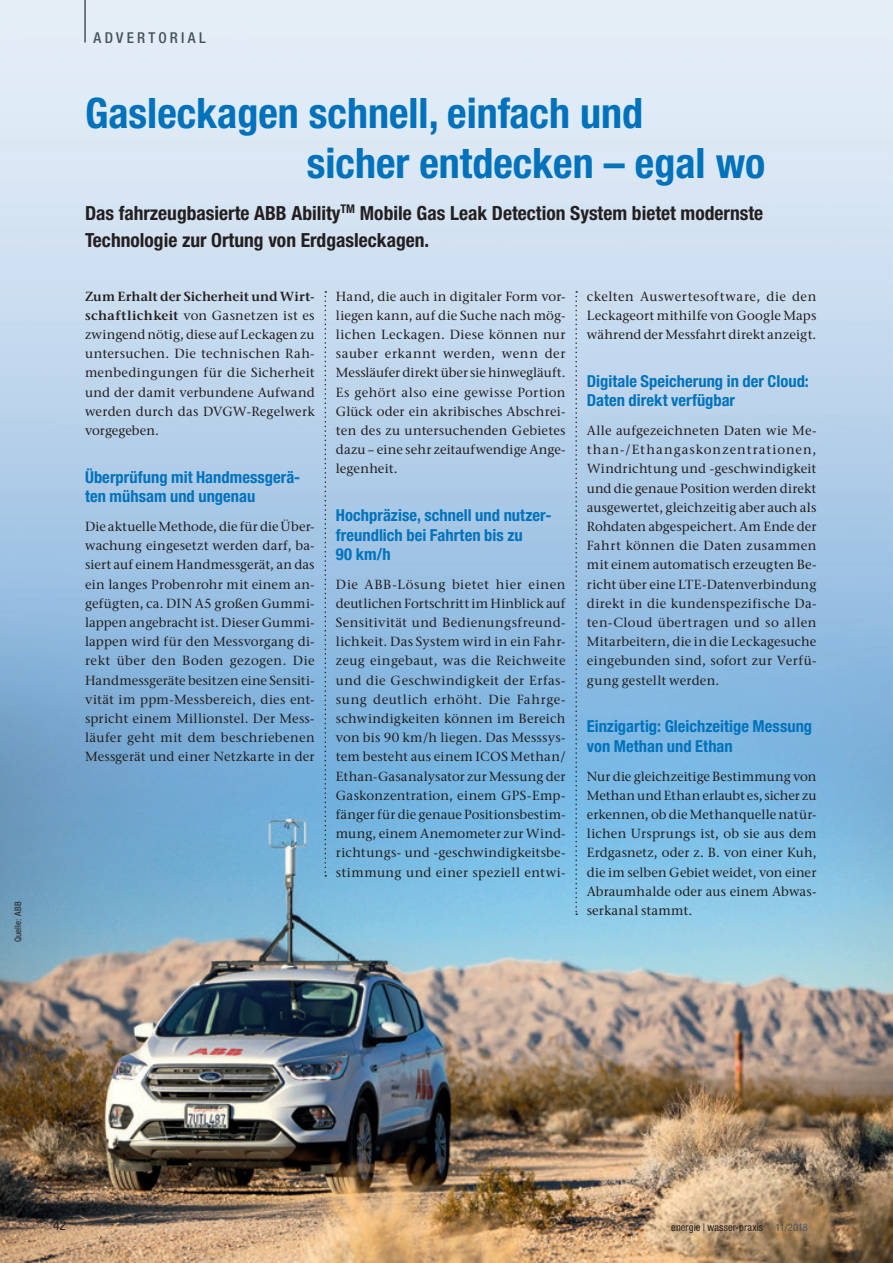
<style>
.page{position:relative;width:893px;height:1263px;background:#fff}
.page>*{position:absolute;margin:0;border:0;box-sizing:border-box;transform-origin:0 0}
.t1{font:700 condensed 42px/50.4px "Helvetica Neue LT Std";color:#0072bc}
.t2{font:700 condensed 19.5px/27px "Helvetica Neue LT Std";color:#231f20}
.t3{font:700 condensed 16.5px/19.5px "Helvetica Neue LT Std";color:#0072bc}
.t4{font:500 condensed 15px "Helvetica Neue LT Std";letter-spacing:.22em;color:#45555d}
.t5{font:condensed 13.5px "Helvetica Neue LT Std";color:#231f20}
.t6{font:500 13.2px/19.2px "Stone Serif ITC Pro";letter-spacing:.015em;color:#231f20;text-align:justify}
.t7{font:condensed 10.5px "Helvetica Neue LT Std";letter-spacing:.005em;color:#231f20}
.t8{font:condensed 10.5px "Helvetica Neue LT Std";letter-spacing:-.015em;color:#45555d}
.t9{font:condensed 9px "Helvetica Neue LT Std";letter-spacing:.015em;color:#231f20}
.s1{font-weight:600}
.s2{color:#45555d}
</style>
<div class="page">
<img style="left:0;top:0;width:893px;height:1263px">
<svg style="left:325px;top:98px;width:1px;height:1067px"></svg>
<svg style="left:575px;top:98px;width:2px;height:1067px;background:#98aebd"></svg>
<hr style="left:84px;top:0;width:2px;height:43px;background:#45555d">
<p class="t9" style="left:13px;top:942px;width:42px;rotate:-90deg">Quelle: ABB</p>
<p class="t4" style="left:94px;top:28px;width:114px">ADVERTORIAL</p>
<h1 class="t1" style="left:307px;top:87px;width:460px;text-indent:-222px">Gasleckagen schnell, einfach und<br>sicher entdecken – egal wo</h1>
<h2 class="t2" style="left:85px;top:199px;width:680px">Das fahrzeugbasierte ABB Ability<sup>TM</sup> Mobile Gas Leak Detection System bietet modernste<br>Technologie zur Ortung von Erdgasleckagen.</h2>
<p class="t6" style="left:85px;top:286px;width:231px"><span class="s1">Zum Erhalt der Sicherheit und Wirt&shy;schaftlichkeit</span> von Gasnetzen ist es zwingend nötig, diese auf Leckagen zu untersuchen. Die technischen Rah&shy;menbedingungen für die Sicherheit und der damit verbundene Aufwand werden durch das DVGW-Regelwerk vorgegeben.</p>
<p class="t3" style="left:85px;top:467px;width:217px">Überprüfung mit Handmessgerä&shy;ten mühsam und ungenau</p>
<p class="t6" style="left:85px;top:517px;width:231px">Die aktuelle Methode, die für die Über&shy;wachung eingesetzt werden darf, ba&shy;siert auf einem Handmessgerät, an das ein langes Probenrohr mit einem an&shy;gefügten, ca. DIN A5 großen Gummi&shy;lappen angebracht ist. Dieser Gummi&shy;lappen wird für den Messvorgang di&shy;rekt über den Boden gezogen. Die Handmessgeräte besitzen eine Sensiti&shy;vität im ppm-Messbereich, dies ent&shy;spricht einem Millionstel. Der Mess&shy;läufer geht mit dem beschriebenen Messgerät und einer Netzkarte in der</p>
<p class="t6" style="left:336px;top:286px;width:231px">Hand, die auch in digitaler Form vor&shy;liegen kann, auf die Suche nach mög&shy;lichen Leckagen. Diese können nur sauber erkannt werden, wenn der Messläufer direkt über sie hinwegläuft.<br>Es gehört also eine gewisse Portion Glück oder ein akribisches Abschrei&shy;ten des zu untersuchenden Gebietes dazu – eine sehr zeitaufwendige Ange&shy;legenheit.</p>
<p class="t3" style="left:336px;top:505px;width:217px">Hochpräzise, schnell und nutzer&shy;freundlich bei Fahrten bis zu<br>90 km/h</p>
<p class="t6" style="left:336px;top:574px;width:231px">Die ABB-Lösung bietet hier einen deutlichen Fortschritt im Hinblick auf Sensitivität und Bedienungsfreund&shy;lichkeit. Das System wird in ein Fahr&shy;zeug eingebaut, was die Reichweite und die Geschwindigkeit der Erfas&shy;sung deutlich erhöht. Die Fahrge&shy;schwindigkeiten können im Bereich von bis 90 km/h liegen. Das Messsys&shy;tem besteht aus einem ICOS Methan/ Ethan-Gasanalysator zur Messung der Gaskonzentration, einem GPS-Emp&shy;fänger für die genaue Positionsbestim&shy;mung, einem Anemometer zur Wind&shy;richtungs- und -geschwindigkeitsbe&shy;stimmung und einer speziell entwi-</p>
<p class="t6" style="left:587px;top:286px;width:231px">ckelten Auswertesoftware, die den Leckageort mithilfe von Google Maps während der Messfahrt direkt anzeigt.</p>
<p class="t3" style="left:587px;top:371px;width:224px">Digitale Speicherung in der Cloud:<br>Daten direkt verfügbar</p>
<p class="t6" style="left:587px;top:421px;width:231px">Alle aufgezeichneten Daten wie Me&shy;than-/Ethangaskonzentrationen, Windrichtung und -geschwindigkeit und die genaue Position werden direkt ausgewertet, gleichzeitig aber auch als Rohdaten abgespeichert. Am Ende der Fahrt können die Daten zusammen mit einem automatisch erzeugten Be&shy;richt über eine LTE-Datenverbindung direkt in die kundenspezifische Da&shy;ten-Cloud übertragen und so allen Mitarbeitern, die in die Leckagesuche eingebunden sind, sofort zur Verfü&shy;gung gestellt werden.</p>
<p class="t3" style="left:587px;top:716px;width:227px">Einzigartig: Gleichzeitige Messung von Methan und Ethan</p>
<p class="t6" style="left:587px;top:766px;width:231px">Nur die gleichzeitige Bestimmung von Methan und Ethan erlaubt es, sicher zu erkennen, ob die Methanquelle natür&shy;lichen Ursprungs ist, ob sie aus dem Erdgasnetz, oder z. B. von einer Kuh, die im selben Gebiet weidet, von einer Abraumhalde oder aus einem Abwas&shy;serkanal stammt.</p>
<p class="t5" style="left:53px;top:1218px;width:14px">42</p>
<p class="t7" style="left:671px;top:1221px;width:93px">en rgie | wasser-praxis</p>
<p class="t7" style="left:680px;top:1221px;width:130px">energie | wasser-praxis <span class="s2">11/2018</span></p>
<p class="t8" style="left:784px;top:1221px;width:34px">11/2018</p>
</div>
